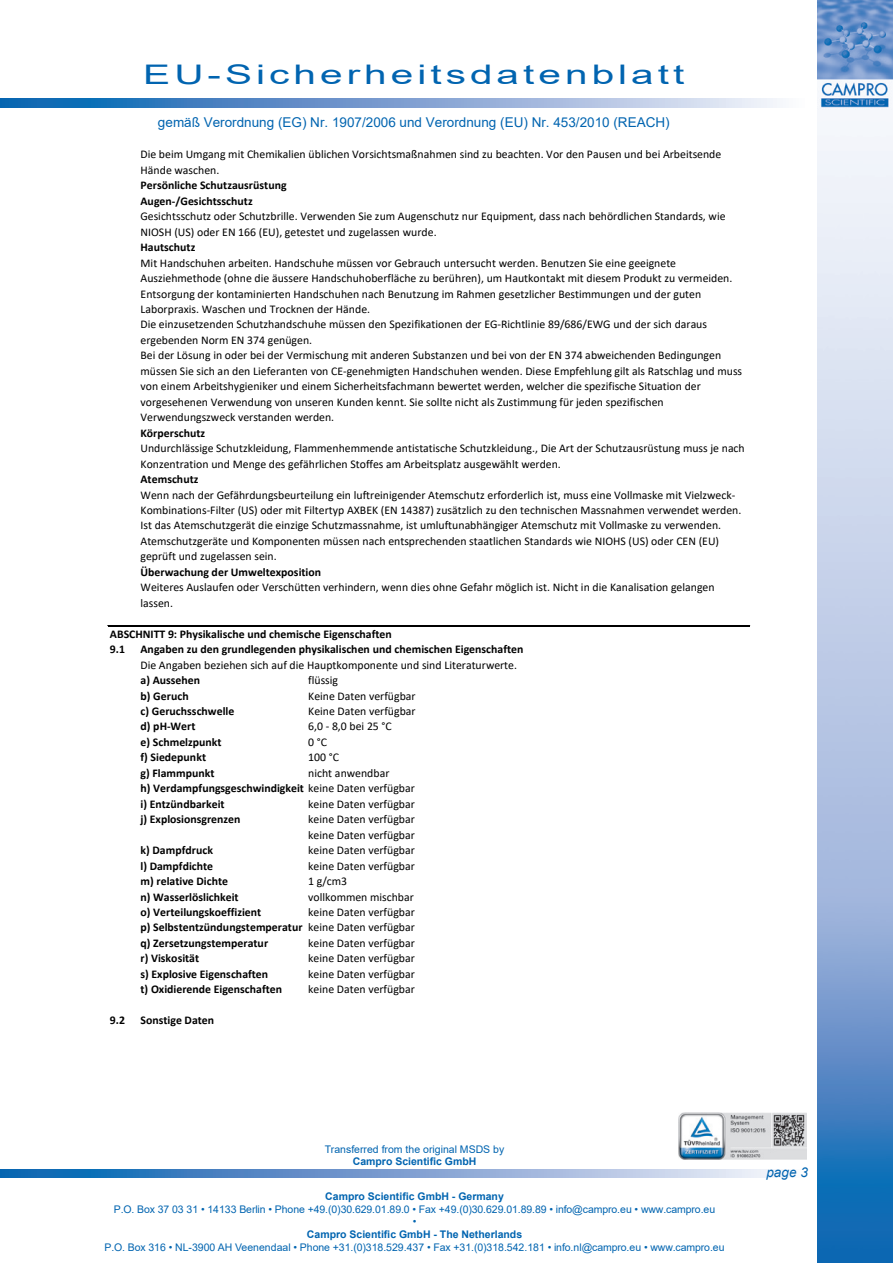
<style>
.page{position:relative;width:893px;height:1263px;background:#fff}
.page>*{position:absolute;margin:0;border:0;box-sizing:border-box;transform-origin:0 0}
.t1{font:27px "Arial";letter-spacing:.1em;color:#0164b0;scale:1.5 1}
.t2{font:13.5px "Arial";color:#0164b0}
.t3{font:italic 13.5px "Arial";color:#0164b0}
.t4{font:11.7px/15.5px "Calibri";color:#000}
.t5{font:700 11.7px/15.5px "Calibri";color:#000}
.t6{font:10.5px/12.6px "Arial";letter-spacing:-.01em;color:#0164b0;text-align:center}
.t7{font:700 10.5px "Arial";color:#0164b0}
.s1{font-weight:400}
</style>
<div class="page">
<svg style="left:0;top:1169px;width:780px;height:9px;background:#78a1d1"></svg>
<img style="left:817px;top:0;width:76px;height:1263px">
<img style="left:678px;top:1112px;width:128px;height:48px">
<svg style="left:0;top:99px;width:780px;height:8px;background:#78a1d1"></svg>
<hr style="left:108px;top:625px;width:642px;height:2px;background:#000">
<h1 class="t1" style="left:143px;top:56px;width:362px">EU-Sicherheitsdatenblatt</h1>
<p class="t2" style="left:158px;top:113px;width:513px">gemäß Verordnung (EG) Nr. 1907/2006 und Verordnung (EU) Nr. 453/2010 (REACH)</p>
<p class="t4" style="left:141px;top:146px;width:582px">Die beim Umgang mit Chemikalien üblichen Vorsichtsmaßnahmen sind zu beachten. Vor den Pausen und bei Arbeitsende<br>Hände waschen.</p>
<p class="t4" style="left:141px;top:208px;width:586px">Gesichtsschutz oder Schutzbrille. Verwenden Sie zum Augenschutz nur Equipment, dass nach behördlichen Standards, wie<br>NIOSH (US) oder EN 166 (EU), getestet und zugelassen wurde.</p>
<p class="t4" style="left:141px;top:255px;width:603px">Mit Handschuhen arbeiten. Handschuhe müssen vor Gebrauch untersucht werden. Benutzen Sie eine geeignete Ausziehmethode (ohne die äussere Handschuhoberfläche zu berühren), um Hautkontakt mit diesem Produkt zu vermeiden.<br>Entsorgung der kontaminierten Handschuhen nach Benutzung im Rahmen gesetzlicher Bestimmungen und der guten Laborpraxis. Waschen und Trocknen der Hände.<br>Die einzusetzenden Schutzhandschuhe müssen den Spezifikationen der EG-Richtlinie 89/686/EWG und der sich daraus ergebenden Norm EN 374 genügen.<br>Bei der Lösung in oder bei der Vermischung mit anderen Substanzen und bei von der EN 374 abweichenden Bedingungen müssen Sie sich an den Lieferanten von CE-genehmigten Handschuhen wenden. Diese Empfehlung gilt als Ratschlag und muss von einem Arbeitshygieniker und einem Sicherheitsfachmann bewertet werden, welcher die spezifische Situation der vorgesehenen Verwendung von unseren Kunden kennt. Sie sollte nicht als Zustimmung für jeden spezifischen Verwendungszweck verstanden werden.</p>
<p class="t4" style="left:141px;top:440px;width:606px">Undurchlässige Schutzkleidung, Flammenhemmende antistatische Schutzkleidung., Die Art der Schutzausrüstung muss je nach<br>Konzentration und Menge des gefährlichen Stoffes am Arbeitsplatz ausgewählt werden.</p>
<p class="t4" style="left:141px;top:487px;width:602px">Wenn nach der Gefährdungsbeurteilung ein luftreinigender Atemschutz erforderlich ist, muss eine Vollmaske mit Vielzweck-Kombinations-Filter (US) oder mit Filtertyp AXBEK (EN 14387) zusätzlich zu den technischen Massnahmen verwendet werden.<br>Ist das Atemschutzgerät die einzige Schutzmassnahme, ist umluftunabhängiger Atemschutz mit Vollmaske zu verwenden.<br>Atemschutzgeräte und Komponenten müssen nach entsprechenden staatlichen Standards wie NIOHS (US) oder CEN (EU) geprüft und zugelassen sein.</p>
<p class="t4" style="left:141px;top:579px;width:575px">Weiteres Auslaufen oder Verschütten verhindern, wenn dies ohne Gefahr möglich ist. Nicht in die Kanalisation gelangen lassen.</p>
<p class="t5" style="left:141px;top:178px;width:148px">Persönliche Schutzausrüstung<br>Augen-/Gesichtsschutz</p>
<p class="t5" style="left:141px;top:239px;width:56px">Hautschutz</p>
<p class="t5" style="left:141px;top:425px;width:66px">Körperschutz</p>
<p class="t5" style="left:141px;top:471px;width:59px">Atemschutz</p>
<p class="t5" style="left:141px;top:564px;width:182px">Überwachung der Umweltexposition</p>
<p class="t5" style="left:110px;top:626px;width:283px">ABSCHNITT 9: Physikalische und chemische Eigenschaften<br>9.1</p>
<p class="t5" style="left:141px;top:641px;width:384px">Angaben zu den grundlegenden physikalischen und chemischen Eigenschaften<br><span class="s1">Die Angaben beziehen sich auf die Hauptkomponente und sind Literaturwerte. </span>a) Aussehen</p>
<p class="t4" style="left:308px;top:672px;width:31px">flüssig</p>
<p class="t5" style="left:141px;top:688px;width:276px">b) Geruch<br>c) Geruchsschwelle<br>d) pH-Wert<br>e) Schmelzpunkt<br>f) Siedepunkt<br>g) Flammpunkt<br>h) Verdampfungsgeschwindigkeit <span class="s1">keine Daten verfügbar </span>i) Entzündbarkeit<br>j) Explosionsgrenzen</p>
<p class="t5" style="left:141px;top:842px;width:164px">k) Dampfdruck<br>l) Dampfdichte<br>m) relative Dichte<br>n) Wasserlöslichkeit<br>o) Verteilungskoeffizient<br>p) Selbstentzündungstemperatur q) Zersetzungstemperatur<br>r) Viskosität<br>s) Explosive Eigenschaften<br>t) Oxidierende Eigenschaften</p>
<p class="t4" style="left:308px;top:688px;width:109px">Keine Daten verfügbar<br>Keine Daten verfügbar<br>6,0 - 8,0 bei 25 °C<br>0 °C<br>100 °C<br>nicht anwendbar</p>
<p class="t4" style="left:308px;top:796px;width:108px;text-align:justify">keine Daten verfügbar keine Daten verfügbar keine Daten verfügbar keine Daten verfügbar keine Daten verfügbar</p>
<p class="t4" style="left:308px;top:873px;width:108px">1 g/cm3<br>vollkommen mischbar keine Daten verfügbar</p>
<p class="t4" style="left:308px;top:935px;width:108px">keine Daten verfügbar keine Daten verfügbar</p>
<p class="t4" style="left:308px;top:919px;width:108px">keine Daten verfügbar</p>
<p class="t4" style="left:308px;top:966px;width:108px">keine Daten verfügbar keine Daten verfügbar</p>
<p class="t5" style="left:110px;top:1012px;width:17px">9.2</p>
<p class="t5" style="left:141px;top:1012px;width:75px">Sonstige Daten</p>
<p class="t6" style="left:325px;top:1143px;width:181px">Transferred from the original MSDS by</p>
<p class="t7" style="left:353px;top:1154px;width:125px">Campro Scientific GmbH</p>
<p class="t7" style="left:325px;top:1189px;width:180px">Campro Scientific GmbH - Germany</p>
<p class="t6" style="left:114px;top:1203px;width:603px">P.O. Box 37 03 31 • 14133 Berlin • Phone +49.(0)30.629.01.89.0 • Fax +49.(0)30.629.01.89.89 • info@campro.eu • www.campro.eu •</p>
<p class="t7" style="left:307px;top:1227px;width:217px">Campro Scientific GmbH - The Netherlands</p>
<p class="t6" style="left:104px;top:1240px;width:622px">P.O. Box 316 • NL-3900 AH Veenendaal • Phone +31.(0)318.529.437 • Fax +31.(0)318.542.181 • info.nl@campro.eu • www.campro.eu</p>
<p class="t3" style="left:766px;top:1164px;width:43px">page 3</p>
</div>
